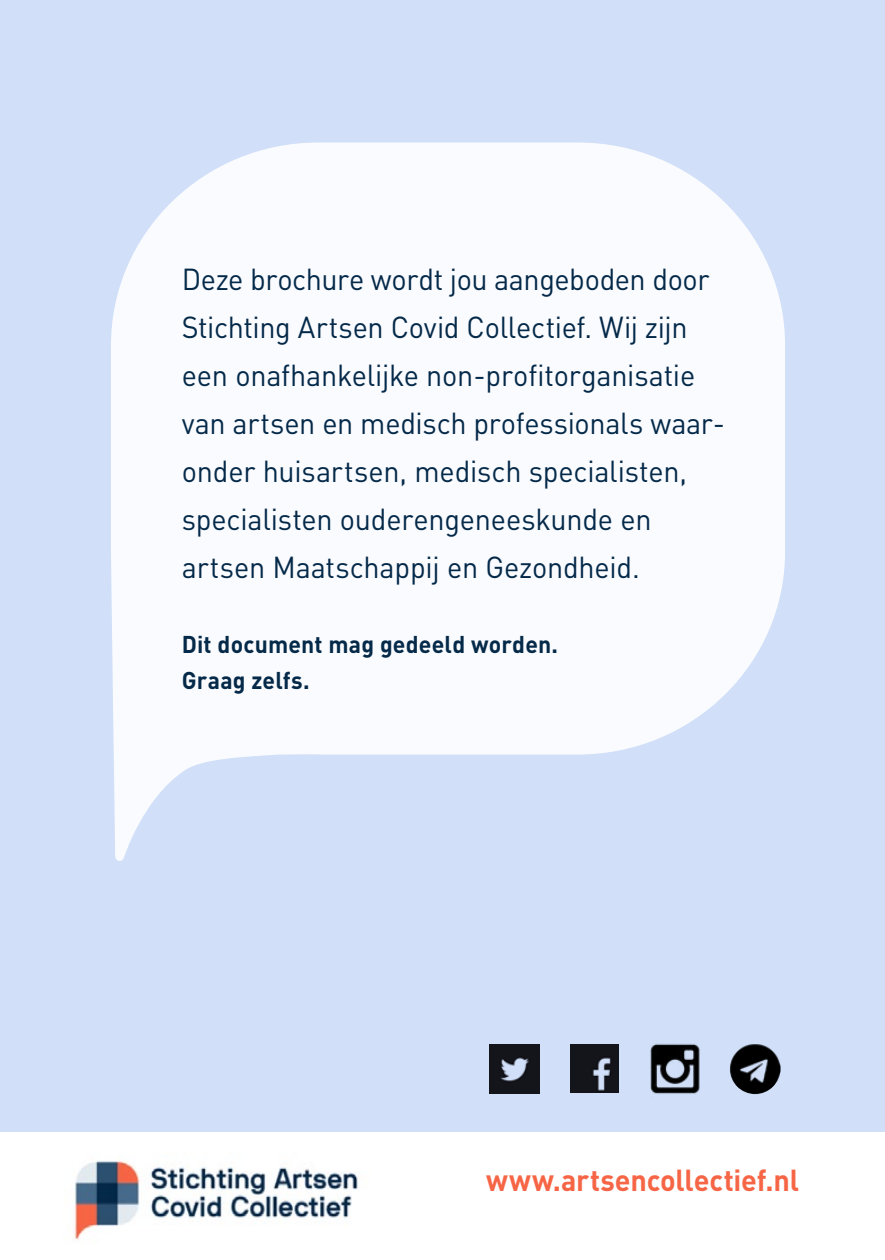
<style>
.page{position:relative;width:885px;height:1260px;background:#fff}
.page>*{position:absolute;margin:0;border:0;box-sizing:border-box;transform-origin:0 0}
.t1{font:30px/48px "DIN";letter-spacing:-.01em;color:#042949;scale:.96 1}
.t2{font:700 30px "DIN";letter-spacing:-.005em;color:#f66545;scale:.96 1}
.t3{font:700 24px/36px "DIN";letter-spacing:.01em;color:#042949;scale:.96 1}
</style>
<div class="page">
<div style="left:0;top:0;width:885px;height:1143px;background:#d1e0f8"></div>
<div style="left:0;top:1132px;width:885px;height:128px;background:#fff"></div>
<img style="left:74px;top:1160px;width:284px;height:80px">
<svg style="left:111px;top:142px;width:674px;height:719px"></svg>
<img style="left:490px;top:1044px;width:49px;height:49px">
<img style="left:571px;top:1045px;width:48px;height:48px">
<img style="left:650px;top:1043px;width:50px;height:51px">
<img style="left:730px;top:1043px;width:51px;height:51px;border-radius:25px">
<p class="t1" style="left:182px;top:256px;width:567px">Deze brochure wordt jou aangeboden door Stichting Artsen Covid Collectief. Wij zijn een onafhankelijke non-profitorganisatie van artsen en medisch professionals waar&shy;onder huisartsen, medisch specialisten, specialisten ouderengeneeskunde en artsen Maatschappij en Gezondheid.</p>
<p class="t3" style="left:182px;top:625px;width:394px">Dit document mag gedeeld worden.<br>Graag zelfs.</p>
<p class="t2" style="left:486px;top:1160px;width:328px">www.artsencollectief.nl</p>
</div>
